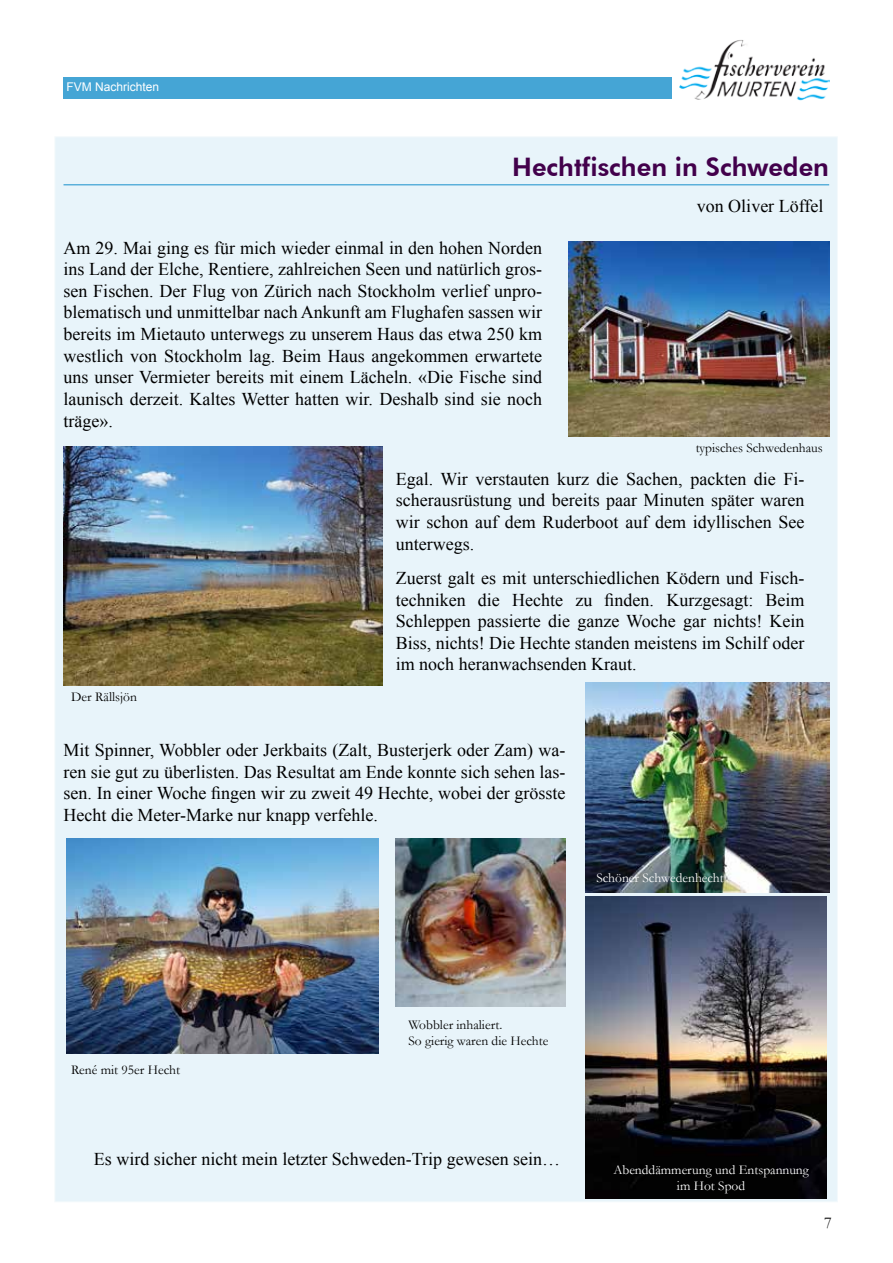
<style>
.page{position:relative;width:893px;height:1263px;background:#fff}
.page>*{position:absolute;margin:0;border:0;box-sizing:border-box;transform-origin:0 0}
.t1{font:800 25.5px "Futura BT";color:#42004b}
.t2{font:18px/21.6px "Times New Roman";color:#000;text-align:justify}
.t3{font:16.5px "Garamond";color:#000}
.t4{font:13.5px/16.2px "Garamond";color:#000}
.t5{font:13.5px/16.2px "Garamond";color:#fff;text-align:center}
.t6{font:12px "Arial";color:#fff}
</style>
<div class="page">
<div style="left:55px;top:137px;width:783px;height:1065px;background:#e8f4fa;border:1px solid #f3f9fc"></div>
<hr style="left:64px;top:184px;width:765px;height:1px;background:#168fcb">
<img style="left:586px;top:896px;width:241px;height:302px">
<img style="left:64px;top:446px;width:318px;height:239px">
<img style="left:67px;top:838px;width:312px;height:215px">
<img style="left:396px;top:838px;width:169px;height:168px">
<img style="left:586px;top:683px;width:243px;height:210px">
<img style="left:568px;top:241px;width:261px;height:196px">
<div style="left:63px;top:78px;width:609px;height:21px;background:#45a5d5"></div>
<img style="left:680px;top:40px;width:149px;height:61px">
<p class="t6" style="left:66px;top:79px;width:94px">FVM Nachrichten</p>
<h1 class="t1" style="left:512px;top:151px;width:318px">Hechtfischen in Schweden</h1>
<p class="t2" style="left:697px;top:195px;width:128px">von Oliver Löffel</p>
<p class="t2" style="left:64px;top:237px;width:480px">Am 29. Mai ging es für mich wieder einmal in den hohen Norden ins Land der Elche, Rentiere, zahlreichen Seen und natürlich gros&shy;sen Fischen. Der Flug von Zürich nach Stockholm verlief unpro&shy;blematisch und unmittelbar nach Ankunft am Flughafen sassen wir bereits im Mietauto unterwegs zu unserem Haus das etwa 250 km westlich von Stockholm lag. Beim Haus angekommen erwartete uns unser Vermieter bereits mit einem Lächeln. «Die Fische sind launisch derzeit. Kaltes Wetter hatten wir. Deshalb sind sie noch träge».</p>
<p class="t4" style="left:696px;top:439px;width:129px">typisches Schwedenhaus</p>
<p class="t4" style="left:71px;top:688px;width:67px">Der Rällsjön</p>
<p class="t2" style="left:396px;top:468px;width:410px">Egal. Wir verstauten kurz die Sachen, packten die Fi&shy;scherausrüstung und bereits paar Minuten später waren wir schon auf dem Ruderboot auf dem idyllischen See unterwegs.</p>
<p class="t2" style="left:396px;top:567px;width:410px">Zuerst galt es mit unterschiedlichen Ködern und Fisch&shy;techniken die Hechte zu finden. Kurzgesagt: Beim Schleppen passierte die ganze Woche gar nichts! Kein Biss, nichts! Die Hechte standen meistens im Schilf oder im noch heranwachsenden Kraut.</p>
<p class="t2" style="left:64px;top:739px;width:503px">Mit Spinner, Wobbler oder Jerkbaits (Zalt, Busterjerk oder Zam) wa&shy;ren sie gut zu überlisten. Das Resultat am Ende konnte sich sehen las&shy;sen. In einer Woche fingen wir zu zweit 49 Hechte, wobei der grösste Hecht die Meter-Marke nur knapp verfehle.</p>
<p class="t5" style="left:596px;top:869px;width:129px">Schöner Schwedenhecht</p>
<p class="t4" style="left:71px;top:1061px;width:110px">René mit 95er Hecht</p>
<p class="t4" style="left:408px;top:1016px;width:141px">Wobbler inhaliert.<br>So gierig waren die Hechte</p>
<p class="t2" style="left:94px;top:1147px;width:468px">Es wird sicher nicht mein letzter Schweden-Trip gewesen sein…</p>
<p class="t5" style="left:613px;top:1161px;width:197px">Abenddämmerung und Entspannung im Hot Spod</p>
<p class="t3" style="left:824px;top:1212px;width:9px">7</p>
</div>
